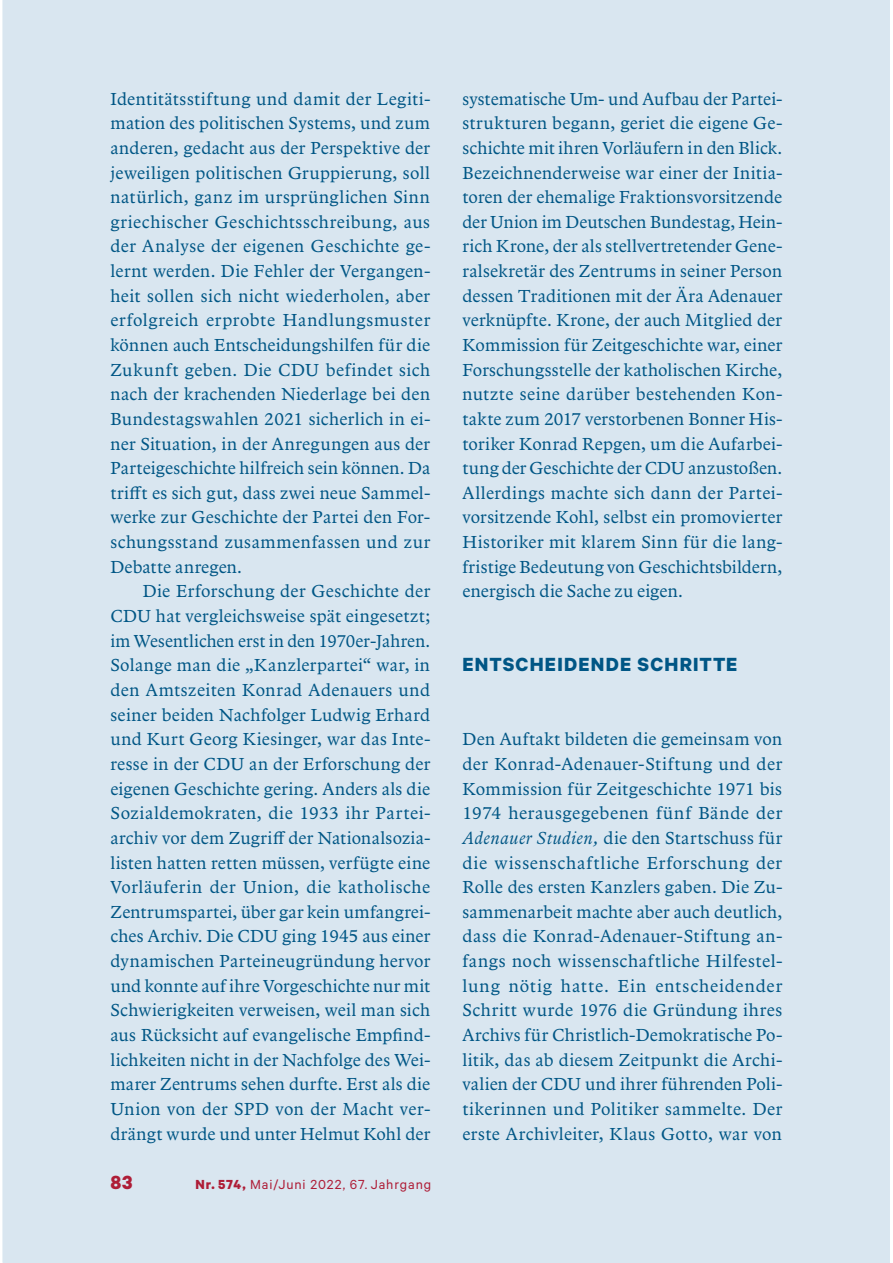
<style>
.page{position:relative;width:893px;height:1263px;background:#fff}
.page>*{position:absolute;margin:0;border:0;box-sizing:border-box;transform-origin:0 0}
.t1{font:700 21.45px "Calibre";letter-spacing:.055em;color:#005685}
.t2{font:700 21.45px "Calibre";color:#ae1d37}
.t3{font:18px/24.6px "Arbesco DT";letter-spacing:.02em;color:#005685;text-align:justify}
.t4{font:14.85px "Calibre";letter-spacing:.06em;color:#ae1d37}
.s1{font-weight:700}
.s2{font-style:italic}
</style>
<div class="page">
<div style="left:3px;top:0;width:887px;height:1263px;background:#d9e6f0"></div>
<p class="t3" style="left:110px;top:88px;width:321px">Identitätsstiftung und damit der Legiti&shy;mation des politischen Systems, und zum anderen, gedacht aus der Perspektive der jeweiligen politischen Gruppierung, soll natürlich, ganz im ursprünglichen Sinn griechischer Geschichtsschreibung, aus der Analyse der eigenen Geschichte ge&shy;lernt werden. Die Fehler der Vergangen&shy;heit sollen sich nicht wiederholen, aber erfolgreich erprobte Handlungsmuster können auch Entscheidungshilfen für die Zukunft geben. Die CDU befindet sich nach der krachenden Niederlage bei den Bundestagswahlen 2021 sicherlich in ei&shy;ner Situation, in der Anregungen aus der Parteigeschichte hilfreich sein können. Da trifft es sich gut, dass zwei neue Sammel&shy;werke zur Geschichte der Partei den For&shy;schungsstand zusammenfassen und zur Debatte anregen.</p>
<p class="t3" style="left:110px;top:580px;width:321px;text-indent:32px">Die Erforschung der Geschichte der CDU hat vergleichsweise spät eingesetzt; im Wesentlichen erst in den 1970er-Jahren.<br>Solange man die „Kanzlerpartei“ war, in den Amtszeiten Konrad Adenauers und seiner beiden Nachfolger Ludwig Erhard und Kurt Georg Kiesinger, war das Inte&shy;resse in der CDU an der Erforschung der eigenen Geschichte gering. Anders als die Sozialdemokraten, die 1933 ihr Partei&shy;archiv vor dem Zugriff der Nationalsozia&shy;listen hatten retten müssen, verfügte eine Vorläuferin der Union, die katholische Zentrumspartei, über gar kein umfangrei&shy;ches Archiv. Die CDU ging 1945 aus einer dynamischen Parteineugründung hervor und konnte auf ihre Vorgeschichte nur mit Schwierigkeiten verweisen, weil man sich aus Rücksicht auf evangelische Empfind&shy;lichkeiten nicht in der Nachfolge des Wei&shy;marer Zentrums sehen durfte. Erst als die Union von der SPD von der Macht ver&shy;drängt wurde und unter Helmut Kohl der</p>
<p class="t2" style="left:110px;top:1175px;width:24px">83</p>
<p class="t4" style="left:195px;top:1179px;width:237px"><span class="s1">Nr. 574,</span> Mai/Juni 2022, 67. Jahrgang</p>
<p class="t3" style="left:462px;top:88px;width:321px">systematische Um- und Aufbau der Partei&shy;strukturen begann, geriet die eigene Ge&shy;schichte mit ihren Vorläufern in den Blick.<br>Bezeichnenderweise war einer der Initia&shy;toren der ehemalige Fraktionsvorsitzende der Union im Deutschen Bundestag, Hein&shy;rich Krone, der als stellvertretender Gene&shy;ralsekretär des Zentrums in seiner Person dessen Traditionen mit der Ära Adenauer verknüpfte. Krone, der auch Mitglied der Kommission für Zeitgeschichte war, einer Forschungsstelle der katholischen Kirche, nutzte seine darüber bestehenden Kon&shy;takte zum 2017 verstorbenen Bonner His&shy;toriker Konrad Repgen, um die Aufarbei&shy;tung der Geschichte der CDU anzustoßen.<br>Allerdings machte sich dann der Partei&shy;vorsitzende Kohl, selbst ein promovierter Historiker mit klarem Sinn für die lang&shy;fristige Bedeutung von Geschichtsbildern, energisch die Sache zu eigen.</p>
<p class="t1" style="left:462px;top:657px;width:276px">ENTSCHEIDENDE SCHRITTE</p>
<p class="t3" style="left:462px;top:728px;width:321px">Den Auftakt bildeten die gemeinsam von der Konrad-Adenauer-Stiftung und der Kommission für Zeitgeschichte 1971 bis 1974 herausgegebenen fünf Bände der <span class="s2">Adenauer Studien,</span> die den Startschuss für die wissenschaftliche Erforschung der Rolle des ersten Kanzlers gaben. Die Zu&shy;sammenarbeit machte aber auch deutlich, dass die Konrad-Adenauer-Stiftung an&shy;fangs noch wissenschaftliche Hilfestel&shy;lung nötig hatte. Ein entscheidender Schritt wurde 1976 die Gründung ihres Archivs für Christlich-Demokratische Po&shy;litik, das ab diesem Zeitpunkt die Archi&shy;valien der CDU und ihrer führenden Poli&shy;tikerinnen und Politiker sammelte. Der erste Archivleiter, Klaus Gotto, war von</p>
</div>
